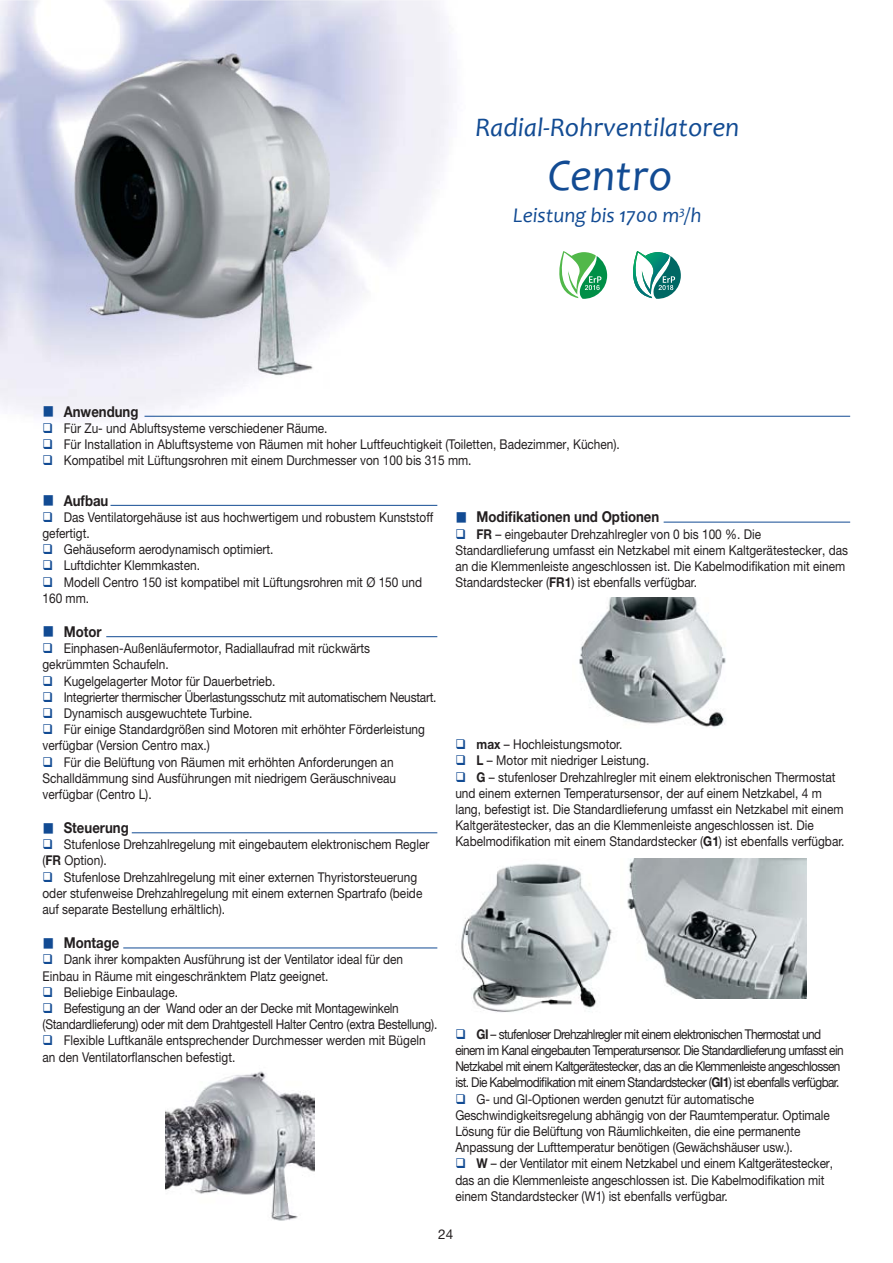
<style>
.page{position:relative;width:893px;height:1263px;background:#fff}
.page>*{position:absolute;margin:0;border:0;box-sizing:border-box;transform-origin:0 0}
.t1{font:italic 27px "Candara";color:#124b93}
.t2{font:italic 21px "Candara";color:#124b93}
.t3{font:700 15px "Helvetica Neue CE";color:#231f20;scale:.88 1}
.t4{font:13.5px/16.2px "Helvetica Neue CE";color:#231f20;scale:.88 1}
.t5{font:13.5px "Helvetica Neue CE";letter-spacing:-.05em;color:#231f20;scale:.88 1}
.t6{font:13.5px "Helvetica Neue CE";letter-spacing:-.02em;color:#231f20;scale:.88 1}
.t7{font:13.5px "Helvetica Neue CE";color:#231f20}
.s1{font-weight:700}
</style>
<div class="page">
<hr style="left:111px;top:505px;width:326px;height:1px;background:#124b93">
<hr style="left:106px;top:636px;width:331px;height:1px;background:#124b93">
<hr style="left:132px;top:832px;width:305px;height:1px;background:#124b93">
<hr style="left:123px;top:948px;width:314px;height:1px;background:#124b93">
<hr style="left:664px;top:522px;width:186px;height:1px;background:#124b93">
<img style="left:579px;top:597px;width:147px;height:130px">
<img style="left:461px;top:863px;width:151px;height:149px">
<img style="left:627px;top:858px;width:180px;height:140px">
<hr style="left:145px;top:416px;width:705px;height:1px;background:#124b93">
<img style="left:64px;top:44px;width:277px;height:344px">
<img style="left:165px;top:1071px;width:150px;height:150px">
<svg style="left:559px;top:251px;width:48px;height:48px"></svg>
<svg style="left:633px;top:251px;width:48px;height:48px"></svg>
<svg style="left:44px;top:406px;width:9px;height:11px"></svg>
<h1 class="t1" style="left:475px;top:116px;width:265px">Radial-Rohrventilatoren</h1>
<h2 class="t2" style="left:513px;top:207px;width:190px">Leistung bis 1700 m<sup>3</sup>/h</h2>
<p class="t3" style="left:64px;top:406px;width:86px">Anwendung</p>
<p class="t4" style="left:64px;top:421px;width:633px">Für Zu- und Abluftsysteme verschiedener Räume.<br>Für Installation in Abluftsysteme von Räumen mit hoher Luftfeuchtigkeit (Toiletten, Badezimmer, Küchen).<br>Kompatibel mit Lüftungsrohren mit einem Durchmesser von 100 bis 315 mm.</p>
<p class="t3" style="left:64px;top:495px;width:52px">Aufbau</p>
<p class="t4" style="left:64px;top:510px;width:421px">Das Ventilatorgehäuse ist aus hochwertigem und robustem Kunststoff</p>
<p class="t4" style="left:43px;top:526px;width:55px">gefertigt.</p>
<p class="t4" style="left:64px;top:542px;width:240px">Gehäuseform aerodynamisch optimiert.</p>
<p class="t4" style="left:64px;top:559px;width:156px">Luftdichter Klemmkasten.</p>
<p class="t4" style="left:64px;top:575px;width:409px">Modell Centro 150 ist kompatibel mit Lüftungsrohren mit Ø 150 und</p>
<p class="t4" style="left:43px;top:591px;width:55px">160 mm.</p>
<p class="t3" style="left:64px;top:626px;width:45px">Motor</p>
<p class="t4" style="left:64px;top:641px;width:350px">Einphasen-Außenläufermotor, Radiallaufrad mit rückwärts</p>
<p class="t4" style="left:43px;top:658px;width:145px">gekrümmten Schaufeln.</p>
<p class="t4" style="left:64px;top:674px;width:242px">Kugelgelagerter Motor für Dauerbetrieb.</p>
<p class="t6" style="left:64px;top:692px;width:425px">Integrierter thermischer Überlastungsschutz mit automatischem Neustart.</p>
<p class="t4" style="left:64px;top:706px;width:216px">Dynamisch ausgewuchtete Turbine.</p>
<p class="t4" style="left:64px;top:722px;width:412px">Für einige Standardgrößen sind Motoren mit erhöhter Förderleistung</p>
<p class="t4" style="left:43px;top:739px;width:192px">verfügbar (Version Centro max.)</p>
<p class="t4" style="left:64px;top:755px;width:376px">Für die Belüftung von Räumen mit erhöhten Anforderungen an</p>
<p class="t4" style="left:43px;top:771px;width:403px">Schalldämmung sind Ausführungen mit niedrigem Geräuschniveau</p>
<p class="t4" style="left:43px;top:787px;width:125px">verfügbar (Centro L).</p>
<p class="t3" style="left:64px;top:822px;width:75px">Steuerung</p>
<p class="t4" style="left:43px;top:837px;width:441px;text-indent:21px">Stufenlose Drehzahlregelung mit eingebautem elektronischem Regler (<span class="s1">FR</span> Option).</p>
<p class="t4" style="left:43px;top:870px;width:433px;text-indent:21px">Stufenlose Drehzahlregelung mit einer externen Thyristorsteuerung oder stufenweise Drehzahlregelung mit einem externen Spartrafo (beide auf separate Bestellung erhältlich).</p>
<p class="t3" style="left:64px;top:937px;width:65px">Montage</p>
<p class="t4" style="left:64px;top:953px;width:387px">Dank ihrer kompakten Ausführung ist der Ventilator ideal für den</p>
<p class="t4" style="left:43px;top:969px;width:326px">Einbau in Räume mit eingeschränktem Platz geeignet.</p>
<p class="t4" style="left:64px;top:985px;width:131px">Beliebige Einbaulage.</p>
<p class="t6" style="left:64px;top:1003px;width:382px">Befestigung an der Wand oder an der Decke mit Montagewinkeln</p>
<p class="t6" style="left:43px;top:1020px;width:450px">(Standardlieferung) oder mit dem Drahtgestell Halter Centro (extra Bestellung).</p>
<p class="t4" style="left:64px;top:1034px;width:413px">Flexible Luftkanäle entsprechender Durchmesser werden mit Bügeln</p>
<p class="t4" style="left:43px;top:1050px;width:221px">an den Ventilatorflanschen befestigt.</p>
<p class="t3" style="left:477px;top:512px;width:209px">Modifikationen und Optionen</p>
<p class="t4" style="left:455px;top:527px;width:448px;text-indent:21px"><span class="s1">FR</span> – eingebauter Drehzahlregler von 0 bis 100 %. Die Standardlieferung umfasst ein Netzkabel mit einem Kaltgerätestecker, das an die Klemmenleiste angeschlossen ist. Die Kabelmodifikation mit einem Standardstecker (<span class="s1">FR1</span>) ist ebenfalls verfügbar.</p>
<p class="t4" style="left:477px;top:737px;width:167px"><span class="s1">max</span> – Hochleistungsmotor.</p>
<p class="t4" style="left:477px;top:754px;width:198px"><span class="s1">L</span> – Motor mit niedriger Leistung.</p>
<p class="t4" style="left:477px;top:770px;width:409px"><span class="s1">G</span> – stufenloser Drehzahlregler mit einem elektronischen Thermostat</p>
<p class="t4" style="left:455px;top:786px;width:418px">und einem externen Temperatursensor, der auf einem Netzkabel, 4 m</p>
<p class="t4" style="left:455px;top:802px;width:443px">lang, befestigt ist. Die Standardlieferung umfasst ein Netzkabel mit einem</p>
<p class="t4" style="left:455px;top:818px;width:409px">Kaltgerätestecker, das an die Klemmenleiste angeschlossen ist. Die</p>
<p class="t4" style="left:455px;top:834px;width:444px">Kabelmodifikation mit einem Standardstecker (<span class="s1">G1</span>) ist ebenfalls verfügbar.</p>
<p class="t5" style="left:477px;top:1029px;width:393px"><span class="s1">GI</span> – stufenloser Drehzahlregler mit einem elektronischen Thermostat und</p>
<p class="t5" style="left:455px;top:1045px;width:443px">einem im Kanal eingebauten Temperatursensor. Die Standardlieferung umfasst ein</p>
<p class="t5" style="left:455px;top:1062px;width:439px">Netzkabel mit einem Kaltgerätestecker, das an die Klemmenleiste angeschlossen</p>
<p class="t5" style="left:455px;top:1078px;width:438px">ist. Die Kabelmodifikation mit einem Standardstecker (<span class="s1">GI1</span>) ist ebenfalls verfügbar.</p>
<p class="t4" style="left:477px;top:1092px;width:317px">G- und Gl-Optionen werden genutzt für automatische</p>
<p class="t4" style="left:455px;top:1108px;width:427px">Geschwindigkeitsregelung abhängig von der Raumtemperatur. Optimale</p>
<p class="t4" style="left:455px;top:1124px;width:394px">Lösung für die Belüftung von Räumlichkeiten, die eine permanente</p>
<p class="t4" style="left:455px;top:1140px;width:385px">Anpassung der Lufttemperatur benötigen (Gewächshäuser usw.).</p>
<p class="t4" style="left:477px;top:1157px;width:407px"><span class="s1">W</span> – der Ventilator mit einem Netzkabel und einem Kaltgerätestecker,</p>
<p class="t4" style="left:455px;top:1173px;width:421px">das an die Klemmenleiste angeschlossen ist. Die Kabelmodifikation mit</p>
<p class="t4" style="left:455px;top:1189px;width:311px">einem Standardstecker (W1) ist ebenfalls verfügbar.</p>
<p class="t7" style="left:438px;top:1229px;width:17px">24</p>
</div>
